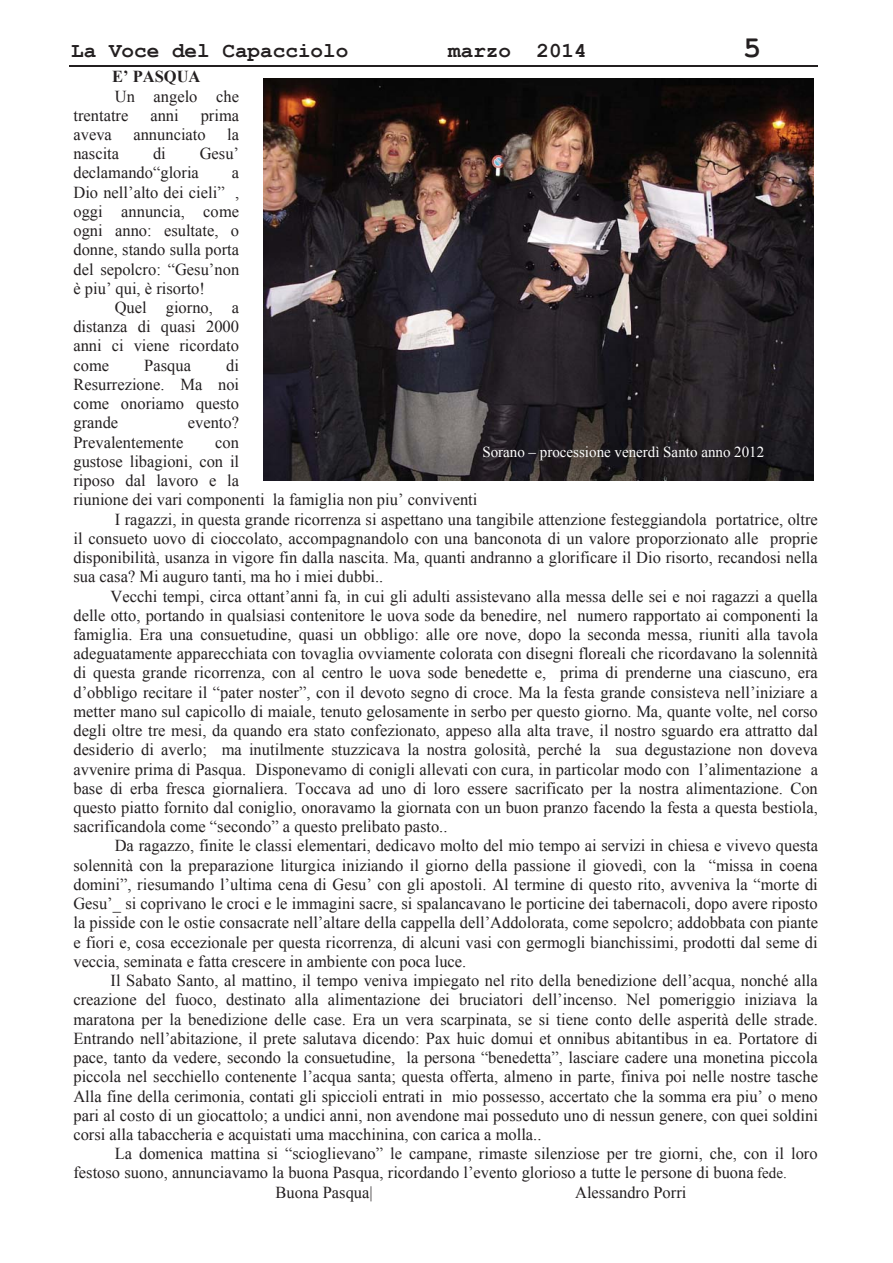
<style>
.page{position:relative;width:893px;height:1263px;background:#fff}
.page>*{position:absolute;margin:0;border:0;box-sizing:border-box;transform-origin:0 0}
.t1{font:700 30.45px "Courier New";color:#231f20}
.t2{font:700 21.3px "Courier New";color:#231f20}
.t3{font:16.65px/19.2px "Times New Roman";color:#231f20;text-align:justify}
.t4{font:700 16.65px "Times New Roman";color:#231f20}
.t5{font:15.3px "Times New Roman";color:#fff}
.s1{font-size:15.3px}
</style>
<div class="page">
<hr style="left:69px;top:66px;width:749px;height:1px;background:#231f20">
<img style="left:263px;top:79px;width:551px;height:402px">
<p class="t2" style="left:71px;top:39px;width:279px">La Voce del Capacciolo</p>
<p class="t2" style="left:448px;top:39px;width:140px">marzo 2014</p>
<h1 class="t1" style="left:743px;top:31px;width:19px">5</h1>
<p class="t4" style="left:112px;top:68px;width:90px">E’ PASQUA</p>
<p class="t3" style="left:73px;top:86px;width:167px;text-indent:41px">Un angelo che trentatre</p>
<p class="t3" style="left:150px;top:105px;width:30px">anni</p>
<p class="t3" style="left:201px;top:105px;width:40px">prima</p>
<p class="t3" style="left:73px;top:125px;width:40px">aveva</p>
<p class="t3" style="left:133px;top:125px;width:74px">annunciato</p>
<p class="t3" style="left:227px;top:125px;width:13px">la</p>
<p class="t3" style="left:73px;top:144px;width:47px">nascita</p>
<p class="t3" style="left:153px;top:144px;width:14px">di</p>
<p class="t3" style="left:200px;top:144px;width:41px">Gesu’</p>
<p class="t3" style="left:73px;top:163px;width:127px">declamando“gloria</p>
<p class="t3" style="left:73px;top:163px;width:167px;text-indent:158px">a Dio nell’alto dei cieli” , oggi annuncia, come ogni anno: esultate, o donne, stando sulla porta del sepolcro: “Gesu’non è piu’ qui, è risorto!</p>
<p class="t3" style="left:73px;top:298px;width:167px;text-indent:41px">Quel giorno, a distanza di quasi 2000 anni ci viene ricordato come</p>
<p class="t3" style="left:73px;top:355px;width:167px;text-indent:153px">di Resurrezione. Ma noi come onoriamo questo grande</p>
<p class="t3" style="left:144px;top:355px;width:48px">Pasqua</p>
<p class="t3" style="left:188px;top:413px;width:53px">evento?</p>
<p class="t3" style="left:73px;top:432px;width:112px">Prevalentemente</p>
<p class="t3" style="left:215px;top:432px;width:25px">con</p>
<p class="t3" style="left:73px;top:452px;width:167px">gustose libagioni, con il</p>
<p class="t3" style="left:73px;top:471px;width:167px">riposo dal lavoro e la</p>
<p class="t3" style="left:73px;top:490px;width:405px">riunione dei vari componenti la famiglia non piu’ conviventi</p>
<p class="t3" style="left:115px;top:509px;width:705px">I ragazzi, in questa grande ricorrenza si aspettano una tangibile attenzione festeggiandola portatrice, oltre</p>
<p class="t3" style="left:73px;top:529px;width:746px">il consueto uovo di cioccolato, accompagnandolo con una banconota di un valore proporzionato alle proprie</p>
<p class="t3" style="left:73px;top:548px;width:746px">disponibilità, usanza in vigore fin dalla nascita. Ma, quanti andranno a glorificare il Dio risorto, recandosi nella</p>
<p class="t3" style="left:73px;top:567px;width:311px">sua casa? Mi auguro tanti, ma ho i miei dubbi..</p>
<p class="t3" style="left:111px;top:586px;width:709px">Vecchi tempi, circa ottant’anni fa, in cui gli adulti assistevano alla messa delle sei e noi ragazzi a quella</p>
<p class="t3" style="left:73px;top:606px;width:746px">delle otto, portando in qualsiasi contenitore le uova sode da benedire, nel numero rapportato ai componenti la</p>
<p class="t3" style="left:73px;top:625px;width:746px">famiglia. Era una consuetudine, quasi un obbligo: alle ore nove, dopo la seconda messa, riuniti alla tavola</p>
<p class="t3" style="left:73px;top:644px;width:746px">adeguatamente apparecchiata con tovaglia ovviamente colorata con disegni floreali che ricordavano la solennità</p>
<p class="t3" style="left:73px;top:663px;width:746px">di questa grande ricorrenza, con al centro le uova sode benedette e, prima di prenderne una ciascuno, era</p>
<p class="t3" style="left:73px;top:682px;width:746px">d’obbligo recitare il “pater noster”, con il devoto segno di croce. Ma la festa grande consisteva nell’iniziare a</p>
<p class="t3" style="left:73px;top:702px;width:746px">metter mano sul capicollo di maiale, tenuto gelosamente in serbo per questo giorno. Ma, quante volte, nel corso</p>
<p class="t3" style="left:73px;top:721px;width:746px">degli oltre tre mesi, da quando era stato confezionato, appeso alla alta trave, il nostro sguardo era attratto dal</p>
<p class="t3" style="left:73px;top:740px;width:746px">desiderio di averlo; ma inutilmente stuzzicava la nostra golosità, perché la sua degustazione non doveva</p>
<p class="t3" style="left:73px;top:759px;width:746px">avvenire prima di Pasqua. Disponevamo di conigli allevati con cura, in particolar modo con l’alimentazione a</p>
<p class="t3" style="left:73px;top:779px;width:746px">base di erba fresca giornaliera. Toccava ad uno di loro essere sacrificato per la nostra alimentazione. Con</p>
<p class="t3" style="left:73px;top:798px;width:746px">questo piatto fornito dal coniglio, onoravamo la giornata con un buon pranzo facendo la festa a questa bestiola,</p>
<p class="t3" style="left:73px;top:817px;width:376px">sacrificandola come “secondo” a questo prelibato pasto..</p>
<p class="t3" style="left:115px;top:836px;width:705px">Da ragazzo, finite le classi elementari, dedicavo molto del mio tempo ai servizi in chiesa e vivevo questa</p>
<p class="t3" style="left:73px;top:856px;width:746px">solennità con la preparazione liturgica iniziando il giorno della passione il giovedì, con la “missa in coena</p>
<p class="t3" style="left:73px;top:875px;width:746px">domini”, riesumando l’ultima cena di Gesu’ con gli apostoli. Al termine di questo rito, avveniva la “morte di</p>
<p class="t3" style="left:73px;top:894px;width:746px">Gesu’_ si coprivano le croci e le immagini sacre, si spalancavano le porticine dei tabernacoli, dopo avere riposto</p>
<p class="t3" style="left:73px;top:913px;width:746px">la pisside con le ostie consacrate nell’altare della cappella dell’Addolorata, come sepolcro; addobbata con piante</p>
<p class="t3" style="left:73px;top:932px;width:746px">e fiori e, cosa eccezionale per questa ricorrenza, di alcuni vasi con germogli bianchissimi, prodotti dal seme di</p>
<p class="t3" style="left:73px;top:952px;width:394px">veccia, seminata e fatta crescere in ambiente con poca luce.</p>
<p class="t3" style="left:111px;top:971px;width:709px">Il Sabato Santo, al mattino, il tempo veniva impiegato nel rito della benedizione dell’acqua, nonché alla</p>
<p class="t3" style="left:73px;top:990px;width:746px">creazione del fuoco, destinato alla alimentazione dei bruciatori dell’incenso. Nel pomeriggio iniziava la</p>
<p class="t3" style="left:73px;top:1009px;width:746px">maratona per la benedizione delle case. Era un vera scarpinata, se si tiene conto delle asperità delle strade.</p>
<p class="t3" style="left:73px;top:1029px;width:746px">Entrando nell’abitazione, il prete salutava dicendo: Pax huic domui et onnibus abitantibus in ea. Portatore di</p>
<p class="t3" style="left:73px;top:1048px;width:746px">pace, tanto da vedere, secondo la consuetudine, la persona “benedetta”, lasciare cadere una monetina piccola</p>
<p class="t3" style="left:73px;top:1067px;width:746px">piccola nel secchiello contenente l’acqua santa; questa offerta, almeno in parte, finiva poi nelle nostre tasche</p>
<p class="t3" style="left:73px;top:1086px;width:746px">Alla fine della cerimonia, contati gli spiccioli entrati in mio possesso, accertato che la somma era piu’ o meno</p>
<p class="t3" style="left:73px;top:1106px;width:746px">pari al costo di un giocattolo; a undici anni, non avendone mai posseduto uno di nessun genere, con quei soldini</p>
<p class="t3" style="left:73px;top:1125px;width:470px">corsi alla tabaccheria e acquistati uma macchinina, con carica a molla..</p>
<p class="t3" style="left:115px;top:1144px;width:704px">La domenica mattina si “scioglievano” le campane, rimaste silenziose per tre giorni, che, con il loro</p>
<p class="t3" style="left:73px;top:1163px;width:715px">festoso suono, annunciavamo la buona Pasqua, ricordando l’evento glorioso a tutte le persone di buona <span class="s1">fede.</span></p>
<p class="t3" style="left:276px;top:1182px;width:99px">Buona Pasqua|</p>
<p class="t3" style="left:575px;top:1182px;width:113px">Alessandro Porri</p>
<p class="t5" style="left:482px;top:443px;width:283px">Sorano – processione venerdì Santo anno 2012</p>
</div>
